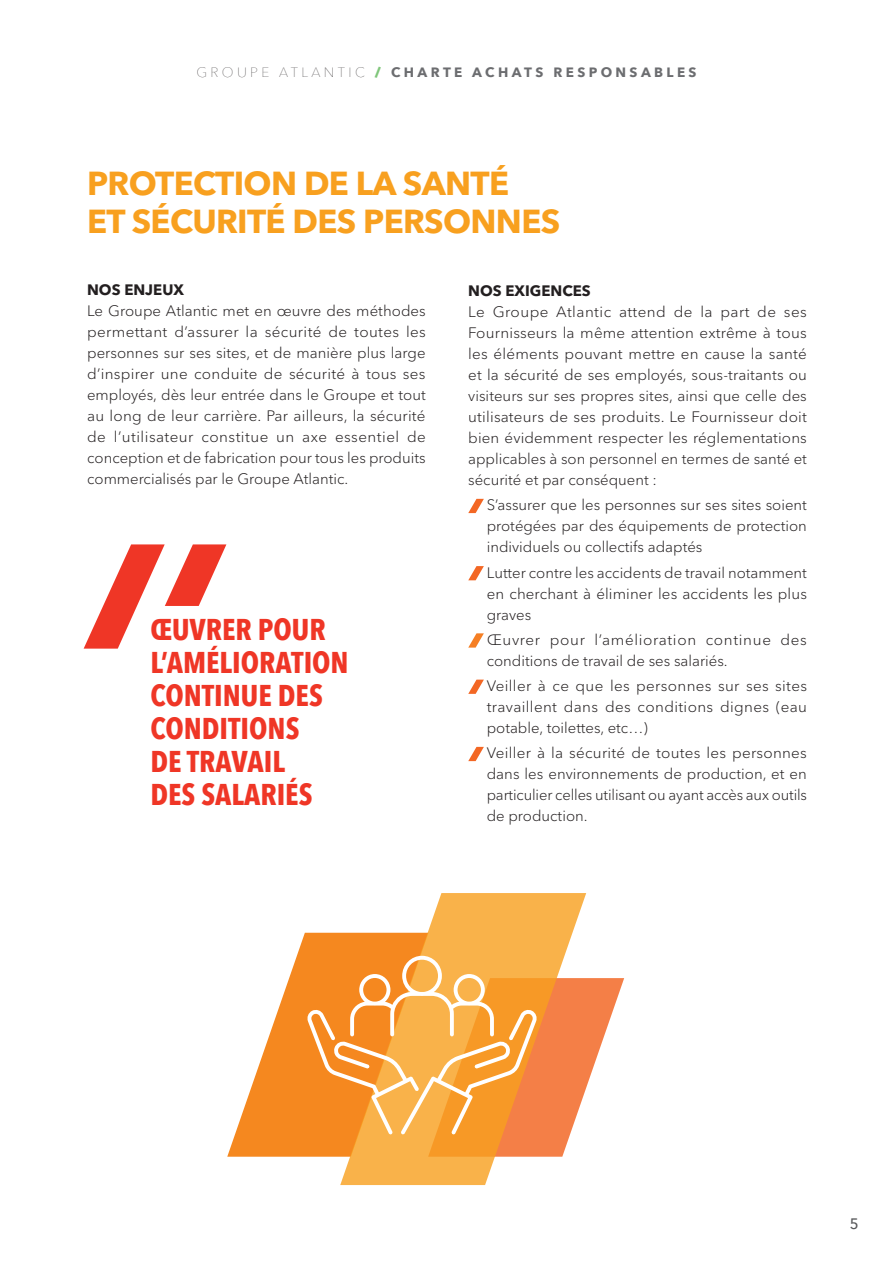
<style>
.page{position:relative;width:893px;height:1263px;background:#fff}
.page>*{position:absolute;margin:0;border:0;box-sizing:border-box;transform-origin:0 0}
.t1{font:700 33px/37.5px "Avenir Next LT Pro";letter-spacing:-.02em;color:#f8a01f}
.t2{font:700 30px/33px "Avenir Next Condensed";color:#ef3626}
.t3{font:300 15px/21px "Avenir Next LT Pro";color:#231f20;text-align:justify}
.t4{font:300 15px/21px "Avenir Next LT Pro";letter-spacing:.03em;color:#231f20}
.t5{font:700 15px "Avenir Next LT Pro";color:#231f20}
.t6{font:500 15px "Avenir Next LT Pro";color:#57585a}
.t7{font:700 13.5px "Avenir Next";letter-spacing:.25em;color:#6c6d70}
.s1{font-weight:200;color:#231f20}
.s2{font-weight:800;color:#80c67b}
</style>
<div class="page">
<svg style="left:340px;top:893px;width:246px;height:292px;fill:#f9b24a"></svg>
<svg style="left:227px;top:933px;width:397px;height:224px"></svg>
<svg style="left:468px;top:499px;width:16px;height:14px"></svg>
<svg style="left:468px;top:566px;width:16px;height:14px"></svg>
<svg style="left:468px;top:633px;width:16px;height:15px"></svg>
<svg style="left:468px;top:680px;width:16px;height:14px"></svg>
<svg style="left:468px;top:747px;width:16px;height:14px"></svg>
<svg style="left:84px;top:544px;width:142px;height:105px"></svg>
<svg style="left:138px;top:606px;width:88px;height:43px"></svg>
<p class="t7" style="left:196px;top:61px;width:502px"><span class="s1">GROUPE ATLANTIC</span> <span class="s2">/</span> CHARTE ACHATS RESPONSABLES</p>
<h1 class="t1" style="left:87px;top:165px;width:475px">PROTECTION DE LA SANTÉ<br>ET SÉCURITÉ DES PERSONNES</h1>
<p class="t5" style="left:87px;top:280px;width:98px">NOS ENJEUX</p>
<p class="t3" style="left:87px;top:300px;width:340px">Le Groupe Atlantic met en œuvre des méthodes permettant d’assurer la sécurité de toutes les personnes sur ses sites, et de manière plus large d’inspirer une conduite de sécurité à tous ses employés, dès leur entrée dans le Groupe et tout au long de leur carrière. Par ailleurs, la sécurité de l’utilisateur constitue un axe essentiel de conception et de fabrication pour tous les produits commercialisés par le Groupe Atlantic.</p>
<h2 class="t2" style="left:150px;top:613px;width:200px">ŒUVRER POUR<br>L’AMÉLIORATION<br>CONTINUE DES<br>CONDITIONS<br>DE TRAVAIL<br>DES SALARIÉS</h2>
<p class="t5" style="left:468px;top:282px;width:124px">NOS EXIGENCES</p>
<p class="t3" style="left:468px;top:301px;width:340px">Le Groupe Atlantic attend de la part de ses Fournisseurs la même attention extrême à tous les éléments pouvant mettre en cause la santé et la sécurité de ses employés, sous-traitants ou visiteurs sur ses propres sites, ainsi que celle des utilisateurs de ses produits. Le Fournisseur doit bien évidemment respecter les réglementations applicables à son personnel en termes de santé et sécurité et par conséquent :</p>
<p class="t3" style="left:487px;top:495px;width:322px">S’assurer que les personnes sur ses sites soient protégées par des équipements de protection individuels ou collectifs adaptés</p>
<p class="t3" style="left:487px;top:562px;width:322px">Lutter contre les accidents de travail notamment en cherchant à éliminer les accidents les plus graves</p>
<p class="t4" style="left:487px;top:629px;width:322px">Œuvrer pour l’amélioration continue des conditions de travail de ses salariés.</p>
<p class="t3" style="left:487px;top:675px;width:322px">Veiller à ce que les personnes sur ses sites travaillent dans des conditions dignes (eau potable, toilettes, etc…)</p>
<p class="t3" style="left:487px;top:743px;width:322px">Veiller à la sécurité de toutes les personnes dans les environnements de production, et en particulier celles utilisant ou ayant accès aux outils de production.</p>
<p class="t6" style="left:850px;top:1215px;width:10px">5</p>
</div>
